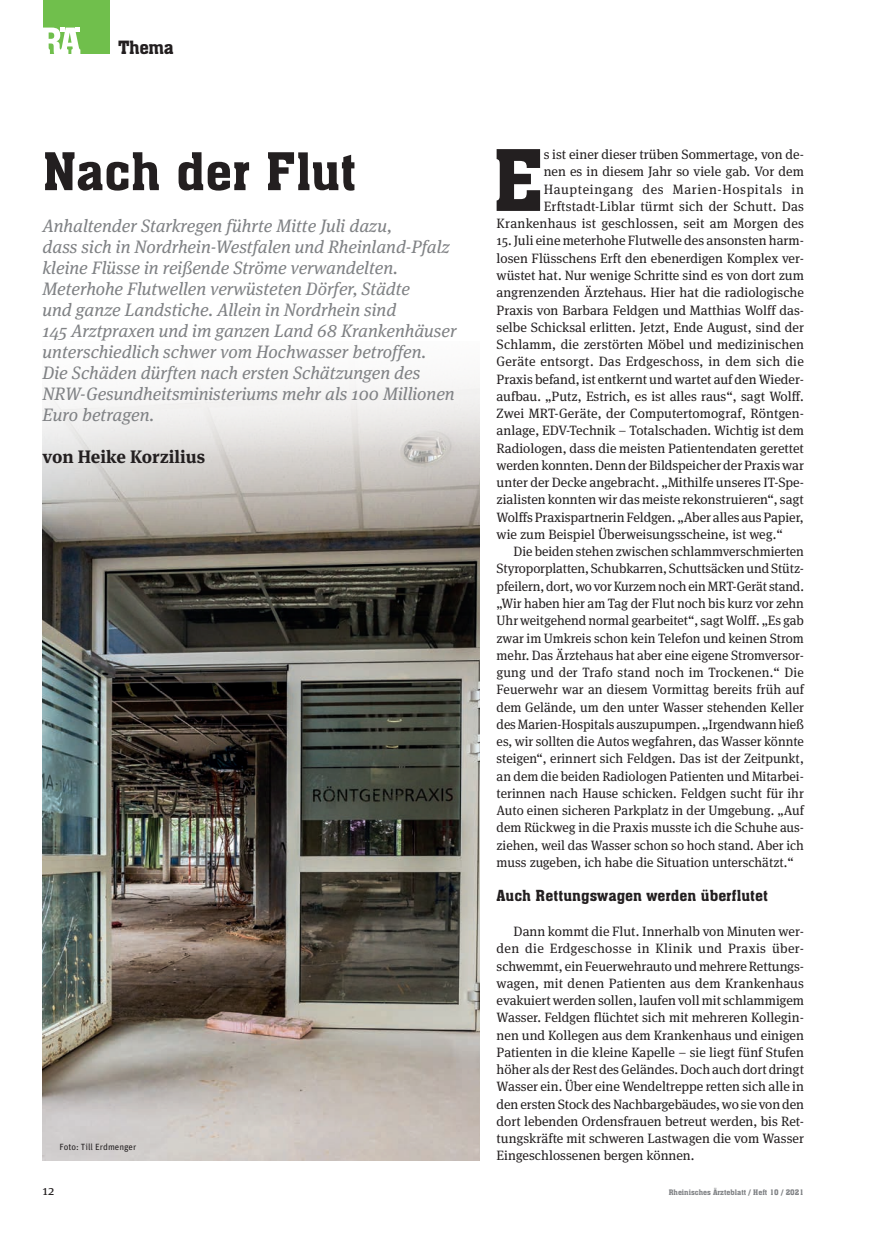
<style>
.page{position:relative;width:872px;height:1234px;background:#fff}
.page>*{position:absolute;margin:0;border:0;box-sizing:border-box;transform-origin:0 0}
.t1{font:83.1px "Aachen BT";color:#231f20}
.t2{font:51px "Aachen BT";letter-spacing:-.005em;color:#231f20}
.t3{font:italic 18px/21px "Meta Serif OT";color:#808285}
.t4{font:700 18px "Meta Serif OT";color:#231f20}
.t5{font:18px "Aachen BT";letter-spacing:-.02em;color:#231f20}
.t6{font:15px "Aachen BT";color:#231f20}
.t7{font:13.5px/17.2px "Meta Serif OT";color:#231f20;text-align:justify}
.t8{font:9px "Unit";color:#231f20}
.t9{font:7.5px "Aachen BT";color:#808285}
</style>
<div class="page">
<div style="left:43px;top:0;width:66px;height:54px;background:#70bf4c"></div>
<svg style="left:43px;top:28px;width:37px;height:26px"></svg>
<img style="left:43px;top:533px;width:436px;height:627px">
<svg style="left:42px;top:458px;width:437px;height:75px;background:#bab4ae"></svg>
<svg style="left:42px;top:381px;width:438px;height:77px;fill:#eeedec"></svg>
<h3 class="t5" style="left:118px;top:36px;width:57px">Thema</h3>
<h2 class="t2" style="left:43px;top:139px;width:316px">Nach der Flut</h2>
<p class="t3" style="left:43px;top:215px;width:415px">Anhaltender Starkregen führte Mitte Juli dazu,<br>dass sich in Nordrhein-Westfalen und Rheinland-Pfalz kleine Flüsse in reißende Ströme verwandelten.<br>Meterhohe Flutwellen verwüsteten Dörfer, Städte<br>und ganze Landstiche. Allein in Nordrhein sind<br>145 Arztpraxen und im ganzen Land 68 Krankenhäuser unterschiedlich schwer vom Hochwasser betroffen.<br>Die Schäden dürften nach ersten Schätzungen des NRW-Gesundheitsministeriums mehr als 100 Millionen Euro betragen.</p>
<h3 class="t4" style="left:43px;top:445px;width:164px">von Heike Korzilius</h3>
<p class="t8" style="left:60px;top:1141px;width:78px">Foto: Till Erdmenger</p>
<h1 class="t1" style="left:492px;top:128px;width:53px">E</h1>
<p class="t7" style="left:496px;top:146px;width:309px;text-align:right">s ist einer dieser trüben Sommertage, von de-<br>nen es in diesem Jahr so viele gab. Vor dem Haupteingang des Marien-Hospitals in Erftstadt-Liblar türmt sich der Schutt. Das Krankenhaus ist geschlossen, seit am Morgen des</p>
<p class="t7" style="left:496px;top:232px;width:309px">15. Juli eine meterhohe Flutwelle des ansonsten harm&shy;losen Flüsschens Erft den ebenerdigen Komplex ver&shy;wüstet hat. Nur wenige Schritte sind es von dort zum angrenzenden Ärztehaus. Hier hat die radiologische Praxis von Barbara Feldgen und Matthias Wolff das&shy;selbe Schicksal erlitten. Jetzt, Ende August, sind der Schlamm, die zerstörten Möbel und medizinischen Geräte entsorgt. Das Erdgeschoss, in dem sich die Praxis befand, ist entkernt und wartet auf den Wieder&shy;aufbau. „Putz, Estrich, es ist alles raus“, sagt Wolff.<br>Zwei MRT-Geräte, der Computertomograf, Röntgen&shy;anlage, EDV-Technik – Totalschaden. Wichtig ist dem Radiologen, dass die meisten Patientendaten gerettet werden konnten. Denn der Bildspeicher der Praxis war unter der Decke angebracht. „Mithilfe unseres IT-Spe&shy;zialisten konnten wir das meiste rekonstruieren“, sagt Wolffs Praxispartnerin Feldgen. „Aber alles aus Papier, wie zum Beispiel Überweisungsscheine, ist weg.“</p>
<p class="t7" style="left:496px;top:542px;width:309px;text-indent:17px">Die beiden stehen zwischen schlammverschmierten Styroporplatten, Schubkarren, Schuttsäcken und Stütz&shy;pfeilern, dort, wo vor Kurzem noch ein MRT-Gerät stand. „Wir haben hier am Tag der Flut noch bis kurz vor zehn Uhr weitgehend normal gearbeitet“, sagt Wolff. „Es gab zwar im Umkreis schon kein Telefon und keinen Strom mehr. Das Ärztehaus hat aber eine eigene Stromversor&shy;gung und der Trafo stand noch im Trockenen.“ Die Feuerwehr war an diesem Vormittag bereits früh auf dem Gelände, um den unter Wasser stehenden Keller des Marien-Hospitals auszupumpen. „Irgendwann hieß es, wir sollten die Autos wegfahren, das Wasser könnte steigen“, erinnert sich Feldgen. Das ist der Zeitpunkt, an dem die beiden Radiologen Patienten und Mitarbei&shy;terinnen nach Hause schicken. Feldgen sucht für ihr Auto einen sicheren Parkplatz in der Umgebung. „Auf dem Rückweg in die Praxis musste ich die Schuhe aus&shy;ziehen, weil das Wasser schon so hoch stand. Aber ich muss zugeben, ich habe die Situation unterschätzt.“</p>
<p class="t6" style="left:496px;top:886px;width:273px">Auch Rettungswagen werden überflutet</p>
<p class="t7" style="left:496px;top:922px;width:309px;text-indent:17px">Dann kommt die Flut. Innerhalb von Minuten wer&shy;den die Erdgeschosse in Klinik und Praxis über&shy;schwemmt, ein Feuerwehrauto und mehrere Rettungs&shy;wagen, mit denen Patienten aus dem Krankenhaus evakuiert werden sollen, laufen voll mit schlammigem Wasser. Feldgen flüchtet sich mit mehreren Kollegin&shy;nen und Kollegen aus dem Krankenhaus und einigen Patienten in die kleine Kapelle – sie liegt fünf Stufen höher als der Rest des Geländes. Doch auch dort dringt Wasser ein. Über eine Wendeltreppe retten sich alle in den ersten Stock des Nachbargebäudes, wo sie von den dort lebenden Ordensfrauen betreut werden, bis Ret&shy;tungskräfte mit schweren Lastwagen die vom Wasser Eingeschlossenen bergen können.</p>
<p class="t7" style="left:43px;top:1181px;width:13px">12</p>
<p class="t9" style="left:668px;top:1187px;width:137px">Rheinisches Ärzteblatt / Heft 10 / 2021</p>
</div>
